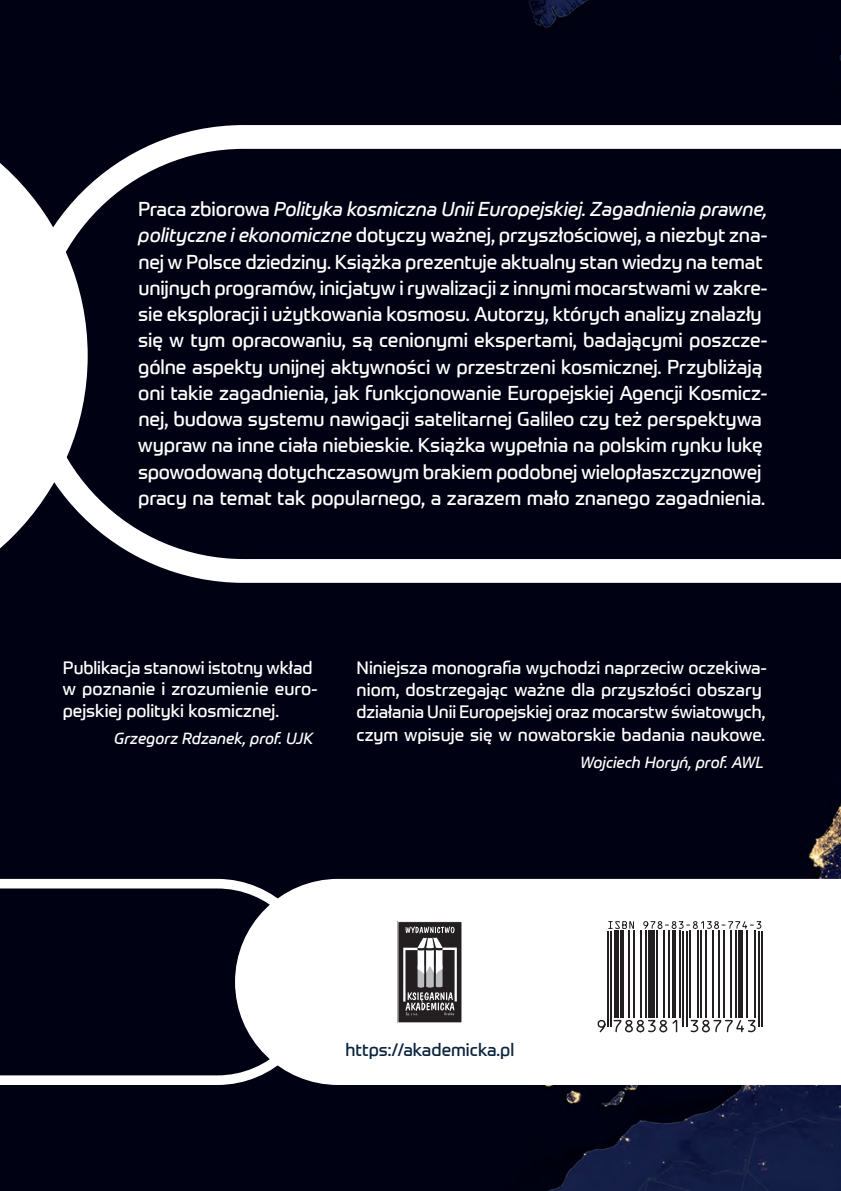
<style>
.page{position:relative;width:841px;height:1191px;background:#000113}
.page>*{position:absolute;margin:0;border:0;box-sizing:border-box;transform-origin:0 0}
.t1{font:19.6px/26.2px "Prometo";letter-spacing:-.005em;color:#fff}
.t2{font:17.5px/22.4px "Prometo";color:#fff}
.t3{font:17.5px "Prometo";color:#0b253f}
.t4{font:italic 15.75px "Prometo";color:#fff}
.s1{font-style:italic}
</style>
<div class="page">
<img style="left:446px;top:0;width:395px;height:1191px">
<svg style="left:88px;top:125px;width:753px;height:458px"></svg>
<svg style="left:0;top:163px;width:88px;height:386px;fill:#fff"></svg>
<svg style="left:0;top:879px;width:235px;height:206px"></svg>
<div style="left:235px;top:879px;width:606px;height:206px;background:#fff"></div>
<div style="left:398px;top:921px;width:64px;height:101px;background:#231f20"></div>
<svg style="left:403px;top:926px;width:54px;height:90px"></svg>
<hr style="left:607px;top:930px;width:2px;height:96px;background:#231f20">
<hr style="left:610px;top:930px;width:2px;height:96px;background:#231f20">
<div style="left:613px;top:930px;width:5px;height:88px;background:#231f20"></div>
<hr style="left:620px;top:930px;width:3px;height:88px;background:#231f20">
<hr style="left:628px;top:930px;width:2px;height:88px;background:#231f20">
<hr style="left:633px;top:930px;width:2px;height:88px;background:#231f20">
<hr style="left:640px;top:930px;width:1px;height:88px;background:#231f20">
<hr style="left:645px;top:930px;width:1px;height:88px;background:#231f20">
<div style="left:648px;top:930px;width:6px;height:88px;background:#231f20"></div>
<hr style="left:656px;top:930px;width:2px;height:88px;background:#231f20">
<hr style="left:663px;top:930px;width:1px;height:88px;background:#231f20">
<hr style="left:667px;top:930px;width:2px;height:88px;background:#231f20">
<hr style="left:672px;top:930px;width:4px;height:88px;background:#231f20">
<hr style="left:679px;top:930px;width:2px;height:88px;background:#231f20">
<hr style="left:682px;top:930px;width:2px;height:96px;background:#231f20">
<hr style="left:686px;top:930px;width:1px;height:96px;background:#231f20">
<hr style="left:689px;top:930px;width:1px;height:88px;background:#231f20">
<hr style="left:697px;top:930px;width:2px;height:88px;background:#231f20">
<hr style="left:700px;top:930px;width:2px;height:88px;background:#231f20">
<hr style="left:705px;top:930px;width:2px;height:88px;background:#231f20">
<hr style="left:712px;top:930px;width:1px;height:88px;background:#231f20">
<hr style="left:718px;top:930px;width:2px;height:88px;background:#231f20">
<hr style="left:723px;top:930px;width:2px;height:88px;background:#231f20">
<hr style="left:730px;top:930px;width:1px;height:88px;background:#231f20">
<hr style="left:735px;top:930px;width:1px;height:88px;background:#231f20">
<div style="left:738px;top:930px;width:5px;height:88px;background:#231f20"></div>
<hr style="left:746px;top:930px;width:2px;height:88px;background:#231f20">
<hr style="left:754px;top:930px;width:2px;height:88px;background:#231f20">
<hr style="left:758px;top:930px;width:1px;height:96px;background:#231f20">
<hr style="left:761px;top:930px;width:1px;height:96px;background:#231f20">
<svg style="left:597px;top:1018px;width:159px;height:15px;background:#cac9c9"></svg>
<svg style="left:608px;top:920px;width:154px;height:9px"></svg>
<p class="t1" style="left:138px;top:196px;width:631px">Praca zbiorowa <span class="s1">Polityka kosmiczna Unii Europejskiej. Zagadnienia prawne, polityczne i ekonomiczne</span> dotyczy ważnej, przyszłościowej, a niezbyt zna&shy;nej w Polsce dziedziny. Książka prezentuje aktualny stan wiedzy na temat unijnych programów, inicjatyw i rywalizacji z innymi mocarstwami w zakre&shy;sie eksploracji i użytkowania kosmosu. Autorzy, których analizy znalazły się w tym opracowaniu, są cenionymi ekspertami, badającymi poszcze&shy;gólne aspekty unijnej aktywności w przestrzeni kosmicznej. Przybliżają oni takie zagadnienia, jak funkcjonowanie Europejskiej Agencji Kosmicz&shy;nej, budowa systemu nawigacji satelitarnej Galileo czy też perspektywa wypraw na inne ciała niebieskie. Książka wypełnia na polskim rynku lukę spowodowaną dotychczasowym brakiem podobnej wielopłaszczyznowej pracy na temat tak popularnego, a zarazem mało znanego zagadnienia.</p>
<p class="t2" style="left:63px;top:656px;width:256px;line-height:21.9px">Publikacja stanowi istotny wkład w poznanie i zrozumienie euro&shy;pejskiej polityki kosmicznej.</p>
<p class="t4" style="left:114px;top:729px;width:200px">Grzegorz Rdzanek, prof. UJK</p>
<p class="t2" style="left:356px;top:656px;width:412px">Niniejsza monografia wychodzi naprzeciw oczekiwa&shy;niom, dostrzegając ważne dla przyszłości obszary działania Unii Europejskiej oraz mocarstw światowych, czym wpisuje się w nowatorskie badania naukowe.</p>
<p class="t4" style="left:580px;top:752px;width:185px">Wojciech Horyń, prof. AWL</p>
<p class="t3" style="left:345px;top:1038px;width:170px">https://akademicka.pl</p>
</div>
